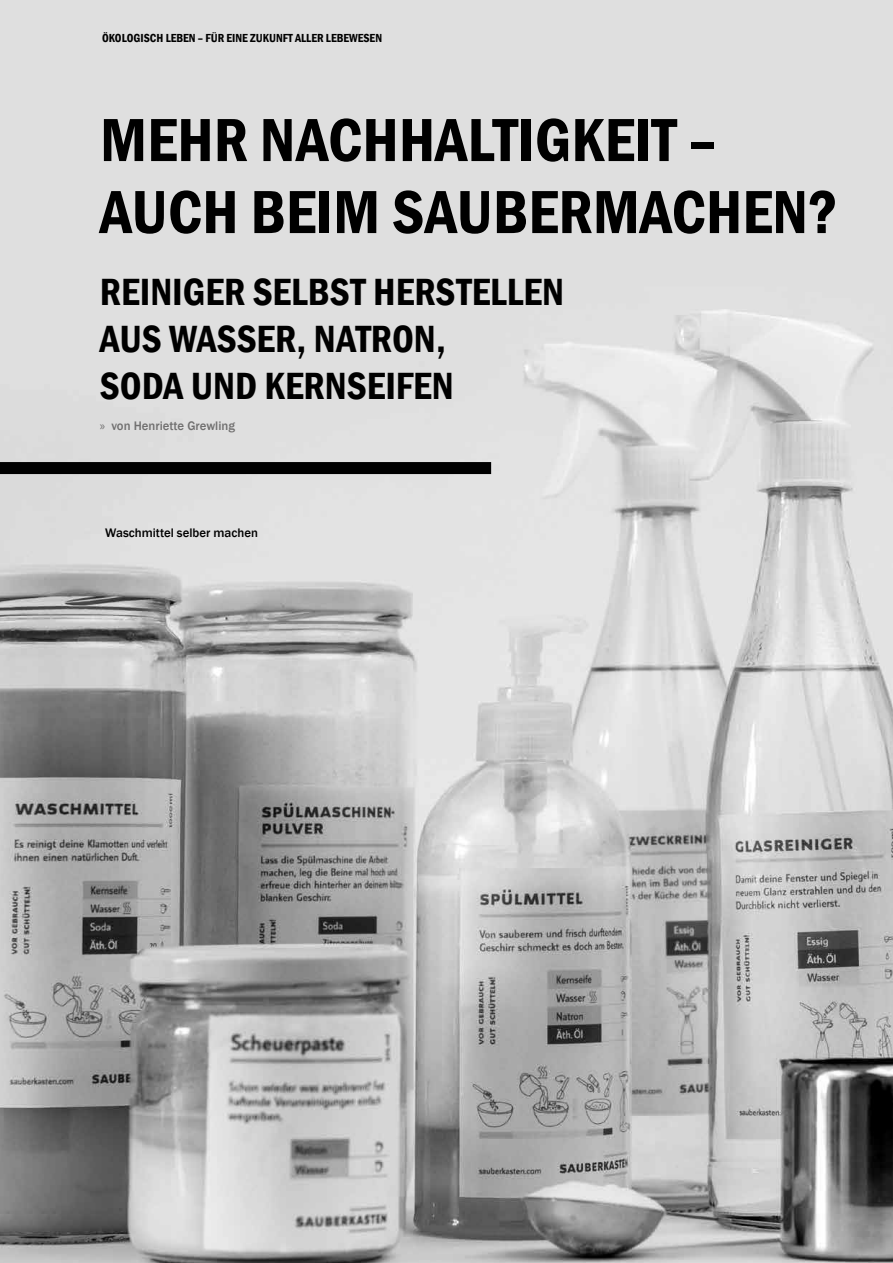
<style>
.page{position:relative;width:893px;height:1263px;background:#fff}
.page>*{position:absolute;margin:0;border:0;box-sizing:border-box;transform-origin:0 0}
.t1{font:600 condensed 63px/72px "Franklin Gothic";color:#000}
.t2{font:600 condensed 39px/46.8px "Franklin Gothic";color:#000}
.t3{font:500 12.75px "Franklin Gothic";color:#000}
.t4{font:500 12.75px "Franklin Gothic";color:#706f6f}
.t5{font:600 condensed 12px "Franklin Gothic";color:#000}
.s1{font-family:"Myriad Pro";font-weight:400}
</style>
<div class="page">
<img style="left:0;top:0;width:893px;height:1263px">
<div style="left:0;top:462px;width:491px;height:12px;background:#000"></div>
<p class="t5" style="left:102px;top:30px;width:282px">ÖKOLOGISCH LEBEN – FÜR EINE ZUKUNFT ALLER LEBEWESEN</p>
<h1 class="t1" style="left:100px;top:103px;width:739px">MEHR NACHHALTIGKEIT –<br>AUCH BEIM SAUBERMACHEN?</h1>
<p class="t2" style="left:100px;top:268px;width:466px">REINIGER SELBST HERSTELLEN<br>AUS WASSER, NATRON,<br>SODA UND KERNSEIFEN</p>
<p class="t4" style="left:100px;top:418px;width:137px"><span class="s1">»</span> von Henriette Grewling</p>
<p class="t3" style="left:105px;top:525px;width:154px">Waschmittel selber machen</p>
</div>
